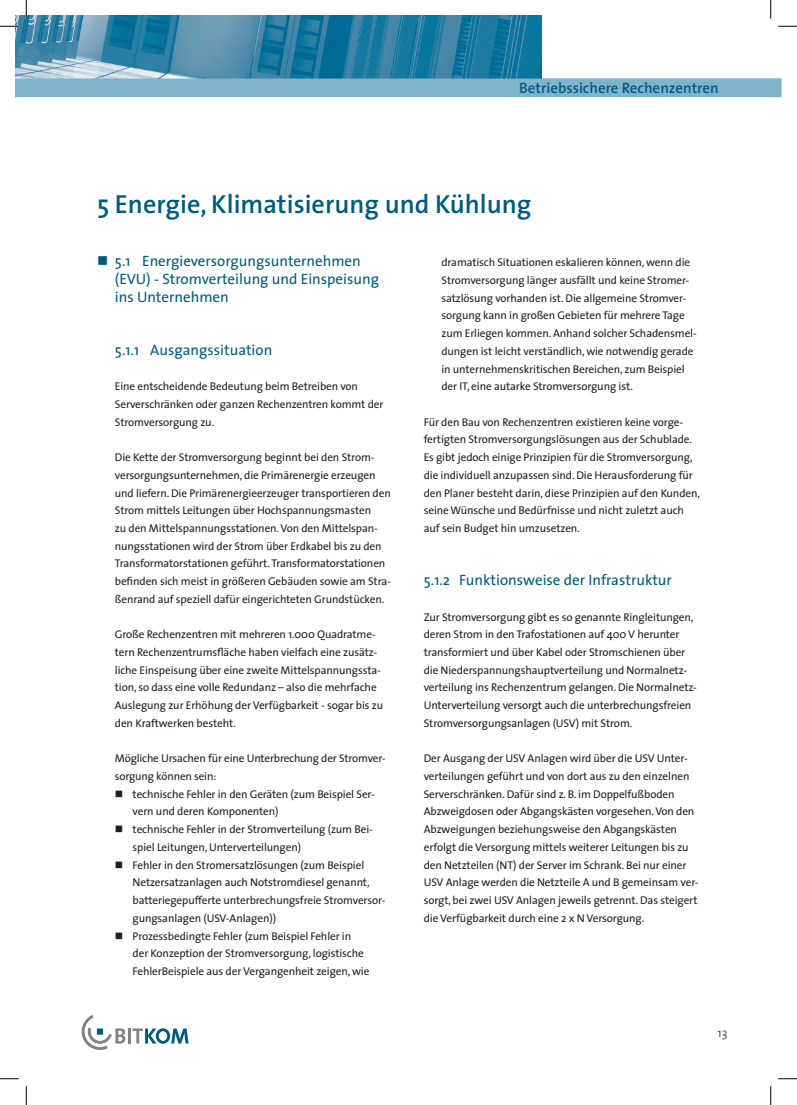
<style>
.page{position:relative;width:797px;height:1105px;background:#fff}
.page>*{position:absolute;margin:0;border:0;box-sizing:border-box;transform-origin:0 0}
.t1{font:600 26.25px "The Sans";color:#005b7f}
.t2{font:15px/17.8px "The Sans";color:#005b7f}
.t3{font:600 15px "The Sans";color:#005b7f}
.t4{font:12.5px "The Sans";color:#57585a}
.t5{font:11.25px/17.8px "The Sans";letter-spacing:-.01em;color:#231f20}
</style>
<div class="page">
<img style="left:16px;top:16px;width:525px;height:63px">
<div style="left:16px;top:79px;width:765px;height:18px;background:#80b4cc"></div>
<svg style="left:82px;top:1015px;width:43px;height:35px"></svg>
<hr style="left:127px;top:1028px;width:3px;height:15px;background:#808285">
<div style="left:97px;top:1028px;width:6px;height:7px;background:#005b7f"></div>
<svg style="left:133px;top:1028px;width:55px;height:16px"></svg>
<svg style="left:0;top:25px;width:19px;height:2px"></svg>
<svg style="left:778px;top:25px;width:19px;height:2px"></svg>
<svg style="left:0;top:1078px;width:19px;height:1px"></svg>
<svg style="left:778px;top:1078px;width:19px;height:1px"></svg>
<svg style="left:25px;top:0;width:2px;height:19px"></svg>
<svg style="left:25px;top:1086px;width:2px;height:19px"></svg>
<svg style="left:770px;top:0;width:1px;height:19px"></svg>
<svg style="left:770px;top:1086px;width:1px;height:19px"></svg>
<h2 class="t3" style="left:519px;top:79px;width:201px">Betriebssichere Rechenzentren</h2>
<h1 class="t1" style="left:97px;top:187px;width:436px">5 Energie, Klimatisierung und Kühlung</h1>
<h2 class="t2" style="left:115px;top:252px;width:266px">5.1 Energieversorgungsunternehmen (EVU) - Stromverteilung und Einspeisung ins Unternehmen</h2>
<p class="t5" style="left:441px;top:254px;width:257px">dramatisch Situationen eskalieren können, wenn die Stromversorgung länger ausfällt und keine Stromer&shy;satzlösung vorhanden ist. Die allgemeine Stromver&shy;sorgung kann in großen Gebieten für mehrere Tage zum Erliegen kommen. Anhand solcher Schadensmel&shy;dungen ist leicht verständlich, wie notwendig gerade in unternehmenskritischen Bereichen, zum Beispiel der IT, eine autarke Stromversorgung ist.</p>
<p class="t5" style="left:424px;top:413px;width:278px">Für den Bau von Rechenzentren existieren keine vorge&shy;fertigten Stromversorgungslösungen aus der Schublade.<br>Es gibt jedoch einige Prinzipien für die Stromversorgung, die individuell anzupassen sind. Die Herausforderung für den Planer besteht darin, diese Prinzipien auf den Kunden, seine Wünsche und Bedürfnisse und nicht zuletzt auch auf sein Budget hin umzusetzen.</p>
<h2 class="t2" style="left:424px;top:571px;width:250px">5.1.2 Funktionsweise der Infrastruktur</h2>
<p class="t5" style="left:424px;top:608px;width:275px">Zur Stromversorgung gibt es so genannte Ringleitungen, deren Strom in den Trafostationen auf 400 V herunter transformiert und über Kabel oder Stromschienen über die Niederspannungshauptverteilung und Normalnetz&shy;verteilung ins Rechenzentrum gelangen. Die Normalnetz-Unterverteilung versorgt auch die unterbrechungsfreien Stromversorgungsanlagen (USV) mit Strom.</p>
<p class="t5" style="left:424px;top:750px;width:276px">Der Ausgang der USV Anlagen wird über die USV Unter&shy;verteilungen geführt und von dort aus zu den einzelnen Serverschränken. Dafür sind z. B. im Doppelfußboden Abzweigdosen oder Abgangskästen vorgesehen. Von den Abzweigungen beziehungsweise den Abgangskästen erfolgt die Versorgung mittels weiterer Leitungen bis zu den Netzteilen (NT) der Server im Schrank. Bei nur einer USV Anlage werden die Netzteile A und B gemeinsam ver&shy;sorgt, bei zwei USV Anlagen jeweils getrennt. Das steigert die Verfügbarkeit durch eine 2 x N Versorgung.</p>
<h2 class="t2" style="left:115px;top:341px;width:159px">5.1.1 Ausgangssituation</h2>
<p class="t5" style="left:115px;top:378px;width:270px">Eine entscheidende Bedeutung beim Betreiben von<br>Serverschränken oder ganzen Rechenzentren kommt der<br>Stromversorgung zu.</p>
<p class="t5" style="left:115px;top:448px;width:277px">Die Kette der Stromversorgung beginnt bei den Strom&shy;versorgungsunternehmen, die Primärenergie erzeugen und liefern. Die Primärenergieerzeuger transportieren den Strom mittels Leitungen über Hochspannungsmasten<br>zu den Mittelspannungsstationen. Von den Mittelspan&shy;nungsstationen wird der Strom über Erdkabel bis zu den Transformatorstationen geführt. Transformatorstationen befinden sich meist in größeren Gebäuden sowie am Stra&shy;ßenrand auf speziell dafür eingerichteten Grundstücken.</p>
<p class="t5" style="left:115px;top:626px;width:270px">Große Rechenzentren mit mehreren 1.000 Quadratme&shy;tern Rechenzentrumsfläche haben vielfach eine zusätz&shy;liche Einspeisung über eine zweite Mittelspannungssta&shy;tion, so dass eine volle Redundanz – also die mehrfache Auslegung zur Erhöhung der Verfügbarkeit - sogar bis zu den Kraftwerken besteht.</p>
<p class="t5" style="left:115px;top:750px;width:272px">Mögliche Ursachen für eine Unterbrechung der Stromver&shy;sorgung können sein:</p>
<p class="t5" style="left:133px;top:785px;width:254px">technische Fehler in den Geräten (zum Beispiel Ser&shy;vern und deren Komponenten)<br>technische Fehler in der Stromverteilung (zum Bei&shy;spiel Leitungen, Unterverteilungen)<br>Fehler in den Stromersatzlösungen (zum Beispiel Netzersatzanlagen auch Notstromdiesel genannt, batteriegepufferte unterbrechungsfreie Stromversor&shy;gungsanlagen (USV-Anlagen))<br>Prozessbedingte Fehler (zum Beispiel Fehler in<br>der Konzeption der Stromversorgung, logistische FehlerBeispiele aus der Vergangenheit zeigen, wie</p>
<p class="t4" style="left:717px;top:1025px;width:11px">13</p>
</div>
